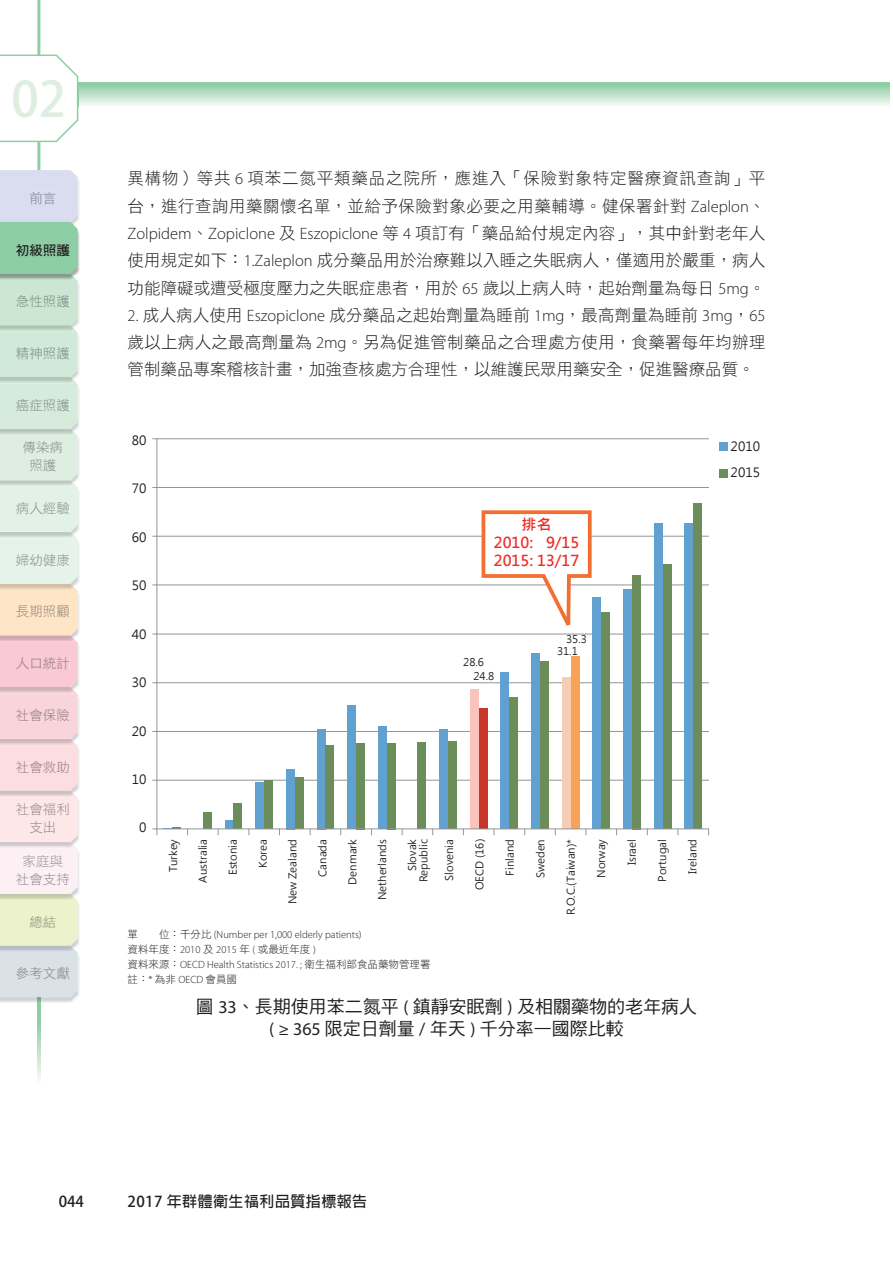
<style>
.page{position:relative;width:893px;height:1263px;background:#fff}
.page>*{position:absolute;margin:0;border:0;box-sizing:border-box;transform-origin:0 0}
.t1{font:700 48.6px "Adobe Fan Heiti Std";color:#deefe2}
.t2{font:18px/21.6px "DF Hei Std W5";color:#231f20;text-align:center}
.t3{font:16.5px/27.3px "DF Hei Std W3";letter-spacing:.01em;color:#231f20}
.t4{font:16.5px/27.3px "DF Hei Std W3";letter-spacing:.04em;color:#231f20}
.t5{font:300 16.5px "Myriad Pro";color:#231f20}
.t6{font:700 15px/18px "Microsoft Jheng Hei";color:#ee2d28;text-align:center}
.t7{font:700 15px "Adobe Fan Heiti Std";letter-spacing:.03em;color:#231f20}
.t8{font:13.5px/18px "DF Hei Std W3";color:#938c93;text-align:center}
.t9{font:13.5px/18px "DF Hei Std W3";color:#93888a;text-align:center}
.t10{font:13.5px/18px "DF Hei Std W3";color:#818d87;text-align:center}
.t11{font:13.5px "DF Hei Std W3";color:#81888d}
.t12{font:13.5px "DF Hei Std W3";color:#928186}
.t13{font:13.5px "DF Hei Std W3";color:#927c83}
.t14{font:13.5px "DF Hei Std W3";color:#927780}
.t15{font:13.5px "DF Hei Std W3";color:#938776}
.t16{font:13.5px "DF Hei Std W3";color:#868f8b}
.t17{font:13.5px "DF Hei Std W3";color:#848e89}
.t18{font:13.5px "DF Hei Std W3";color:#7c8b83}
.t19{font:13.5px "DF Hei Std W3";color:#788a80}
.t20{font:13.5px "DF Hei Std W3";color:#75887e}
.t21{font:13.5px "DF Hei Std W7";color:#231f20}
.t22{font:13.5px "DF Hei Std W3";color:#898e79}
.t23{font:13.5px "DF Hei Std W3";color:#7f818e}
.t24{font:12.75px/26.5px "Microsoft Jheng Hei";color:#231f20}
.t25{font:10.65px/14.1px "Microsoft Jheng Hei";color:#231f20}
.t26{font:300 10.5px "Myriad Pro";color:#231f20}
.t27{font:10.5px "DF Hei Std W3";color:#231f20}
.s1{font-family:"Myriad Pro";font-weight:300}
.s2{font-family:"DF Hei Std W3";font-weight:400}
.s3{font-family:"Myriad Pro"}
</style>
<div class="page">
<svg style="left:152px;top:438px;width:576px;height:398px"></svg>
<hr style="left:157px;top:780px;width:551px;height:1px;background:#939598">
<hr style="left:157px;top:731px;width:551px;height:1px;background:#939598">
<hr style="left:157px;top:682px;width:551px;height:1px;background:#939598">
<hr style="left:157px;top:634px;width:551px;height:1px;background:#939598">
<hr style="left:157px;top:585px;width:551px;height:1px;background:#939598">
<hr style="left:157px;top:536px;width:551px;height:1px;background:#939598">
<hr style="left:157px;top:487px;width:551px;height:1px;background:#939598">
<hr style="left:157px;top:438px;width:551px;height:1px;background:#939598">
<div style="left:225px;top:821px;width:9px;height:8px;background:#60a1d1"></div>
<div style="left:255px;top:783px;width:9px;height:46px;background:#60a1d1"></div>
<div style="left:286px;top:769px;width:9px;height:60px;background:#60a1d1"></div>
<div style="left:317px;top:729px;width:8px;height:100px;background:#60a1d1"></div>
<div style="left:347px;top:706px;width:9px;height:123px;background:#60a1d1"></div>
<div style="left:378px;top:726px;width:9px;height:103px;background:#60a1d1"></div>
<div style="left:439px;top:730px;width:9px;height:99px;background:#60a1d1"></div>
<div style="left:470px;top:689px;width:9px;height:140px;background:#fac4bc"></div>
<div style="left:501px;top:673px;width:8px;height:156px;background:#60a1d1"></div>
<div style="left:531px;top:654px;width:9px;height:175px;background:#60a1d1"></div>
<div style="left:562px;top:677px;width:9px;height:152px;background:#f7ccb4"></div>
<div style="left:592px;top:598px;width:9px;height:231px;background:#60a1d1"></div>
<div style="left:623px;top:589px;width:9px;height:240px;background:#60a1d1"></div>
<div style="left:654px;top:524px;width:9px;height:305px;background:#60a1d1"></div>
<div style="left:684px;top:524px;width:9px;height:305px;background:#60a1d1"></div>
<div style="left:203px;top:813px;width:9px;height:16px;background:#6b8d5a"></div>
<div style="left:234px;top:804px;width:8px;height:25px;background:#6b8d5a"></div>
<div style="left:264px;top:780px;width:9px;height:49px;background:#6b8d5a"></div>
<div style="left:295px;top:777px;width:9px;height:52px;background:#6b8d5a"></div>
<div style="left:325px;top:746px;width:9px;height:83px;background:#6b8d5a"></div>
<div style="left:356px;top:743px;width:9px;height:86px;background:#6b8d5a"></div>
<div style="left:387px;top:743px;width:8px;height:86px;background:#6b8d5a"></div>
<div style="left:417px;top:743px;width:9px;height:86px;background:#6b8d5a"></div>
<div style="left:448px;top:742px;width:9px;height:87px;background:#6b8d5a"></div>
<div style="left:479px;top:708px;width:8px;height:121px;background:#c83629"></div>
<div style="left:509px;top:698px;width:9px;height:131px;background:#6b8d5a"></div>
<div style="left:540px;top:661px;width:9px;height:168px;background:#6b8d5a"></div>
<div style="left:571px;top:657px;width:8px;height:172px;background:#f8a257"></div>
<div style="left:601px;top:613px;width:9px;height:216px;background:#6b8d5a"></div>
<div style="left:632px;top:575px;width:9px;height:254px;background:#6b8d5a"></div>
<div style="left:663px;top:564px;width:8px;height:265px;background:#6b8d5a"></div>
<div style="left:693px;top:503px;width:9px;height:326px;background:#6b8d5a"></div>
<hr style="left:157px;top:439px;width:1px;height:390px;background:#939598">
<hr style="left:157px;top:829px;width:551px;height:1px;background:#939598">
<svg style="left:153px;top:827px;width:28px;height:8px"></svg>
<div style="left:719px;top:442px;width:8px;height:9px;background:#60a1d1"></div>
<div style="left:719px;top:469px;width:8px;height:8px;background:#6b8d5a"></div>
<svg style="left:480px;top:508px;width:113px;height:132px"></svg>
<hr style="left:37px;top:0;width:3px;height:170px;background:#8dcea5">
<svg style="left:37px;top:1003px;width:3px;height:76px"></svg>
<svg style="left:79px;top:83px;width:811px;height:22px;background:#bce0c8"></svg>
<svg style="left:0;top:55px;width:79px;height:87px"></svg>
<svg style="left:0;top:170px;width:80px;height:833px;background:#dfe1d8"></svg>
<h1 class="t1" style="left:12px;top:70px;width:56px">02</h1>
<p class="t23" style="left:29px;top:191px;width:28px">前言</p>
<p class="t21" style="left:16px;top:242px;width:55px">初級照護</p>
<p class="t20" style="left:16px;top:294px;width:55px">急性照護</p>
<p class="t19" style="left:16px;top:346px;width:55px">精神照護</p>
<p class="t18" style="left:16px;top:397px;width:55px">癌症照護</p>
<p class="t10" style="left:23px;top:438px;width:42px">傳染病照護</p>
<p class="t17" style="left:16px;top:501px;width:55px">病人經驗</p>
<p class="t16" style="left:16px;top:553px;width:55px">婦幼健康</p>
<p class="t15" style="left:16px;top:604px;width:55px">長期照顧</p>
<p class="t14" style="left:16px;top:656px;width:55px">人口統計</p>
<p class="t13" style="left:16px;top:708px;width:55px">社會保險</p>
<p class="t12" style="left:16px;top:759px;width:55px">社會救助</p>
<p class="t9" style="left:16px;top:800px;width:55px">社會福利支出</p>
<p class="t8" style="left:16px;top:852px;width:55px">家庭與社會支持</p>
<p class="t22" style="left:29px;top:914px;width:28px">總結</p>
<p class="t11" style="left:16px;top:966px;width:55px">參考文獻</p>
<p class="t4" style="left:128px;top:164px;width:639px">異構物）等共 <span class="s1">6</span> 項苯二氮平類藥品之院所，應進入「保險對象特定醫療資訊查詢」平台，進行查詢用藥關懷名單，並給予保險對象必要之用藥輔導。健保署針對 <span class="s1">Zaleplon</span>、</p>
<p class="t5" style="left:128px;top:224px;width:639px">Zolpidem<span class="s2">、</span>Zopiclone <span class="s2">及</span> Eszopiclone <span class="s2">等</span> 4 <span class="s2">項訂有「藥品給付規定內容」，其中針對老年人</span></p>
<p class="t3" style="left:128px;top:246px;width:639px">使用規定如下：<span class="s1">1.Zaleplon</span> 成分藥品用於治療難以入睡之失眠病人，僅適用於嚴重，病人功能障礙或遭受極度壓力之失眠症患者，用於 <span class="s1">65</span> 歲以上病人時，起始劑量為每日 <span class="s1">5mg</span>。</p>
<p class="t3" style="left:128px;top:301px;width:639px;text-align:justify"><span class="s1">2.</span> 成人病人使用 <span class="s1">Eszopiclone</span> 成分藥品之起始劑量為睡前 <span class="s1">1mg</span>，最高劑量為睡前 <span class="s1">3mg</span>，<span class="s1">65</span>歲以上病人之最高劑量為 <span class="s1">2mg</span>。另為促進管制藥品之合理處方使用，食藥署每年均辦理管制藥品專案稽核計畫，加強查核處方合理性，以維護民眾用藥安全，促進醫療品質。</p>
<p class="t24" style="left:132px;top:427px;width:16px">80</p>
<p class="t24" style="left:132px;top:475px;width:16px">70</p>
<p class="t24" style="left:132px;top:524px;width:16px">60</p>
<p class="t24" style="left:132px;top:572px;width:16px">50</p>
<p class="t24" style="left:132px;top:621px;width:16px">40</p>
<p class="t24" style="left:132px;top:669px;width:16px">30</p>
<p class="t24" style="left:132px;top:717px;width:16px">20</p>
<p class="t24" style="left:132px;top:766px;width:16px">10</p>
<p class="t24" style="left:139px;top:814px;width:9px">0</p>
<p class="t6" style="left:494px;top:516px;width:87px">排名<br>2010: 9/15<br>2015: 13/17</p>
<p class="t25" style="left:566px;top:632px;width:22px">35.3</p>
<p class="t25" style="left:473px;top:655px;width:22px;text-indent:-10px">28.6<br>24.8</p>
<p class="t25" style="left:557px;top:643px;width:22px">31.1</p>
<p class="t25" style="left:166px;top:872px;width:35px;rotate:-90deg">Turkey</p>
<p class="t25" style="left:196px;top:882px;width:45px;rotate:-90deg">Australia</p>
<p class="t25" style="left:226px;top:875px;width:37px;rotate:-90deg">Estonia</p>
<p class="t25" style="left:256px;top:868px;width:30px;rotate:-90deg">Korea</p>
<p class="t25" style="left:286px;top:904px;width:67px;rotate:-90deg">New Zealand</p>
<p class="t25" style="left:316px;top:877px;width:39px;rotate:-90deg">Canada</p>
<p class="t25" style="left:345px;top:885px;width:47px;rotate:-90deg">Denmark</p>
<p class="t25" style="left:375px;top:900px;width:63px;rotate:-90deg">Netherlands</p>
<p class="t25" style="left:407px;top:882px;width:45px;line-height:11.2px;text-align:right;rotate:-90deg">Slovak<br>Republic</p>
<p class="t25" style="left:442px;top:881px;width:43px;rotate:-90deg">Slovenia</p>
<p class="t25" style="left:473px;top:890px;width:53px;rotate:-90deg">OECD (16)</p>
<p class="t25" style="left:503px;top:875px;width:38px;rotate:-90deg">Finland</p>
<p class="t25" style="left:533px;top:878px;width:41px;rotate:-90deg">Sweden</p>
<p class="t25" style="left:564px;top:915px;width:78px;rotate:-90deg">R.O.C.(Taiwan)*</p>
<p class="t25" style="left:594px;top:878px;width:40px;rotate:-90deg">Norway</p>
<p class="t25" style="left:625px;top:865px;width:28px;rotate:-90deg">Israel</p>
<p class="t25" style="left:655px;top:881px;width:44px;rotate:-90deg">Portugal</p>
<p class="t25" style="left:686px;top:874px;width:36px;rotate:-90deg">Ireland</p>
<p class="t26" style="left:128px;top:929px;width:236px"><span class="s2">單　　位：千分比</span> (Number per 1,000 elderly patients)</p>
<p class="t27" style="left:128px;top:944px;width:190px">資料年度：<span class="s1">2010</span> 及 <span class="s1">2015</span> 年 <span class="s1">(</span> 或最近年度 <span class="s1">)</span></p>
<p class="t26" style="left:128px;top:959px;width:305px"><span class="s2">資料來源：</span>OECD Health Statistics 2017. ; <span class="s2">衛生福利部食品藥物管理署</span></p>
<p class="t27" style="left:128px;top:974px;width:111px">註：<span class="s1">*</span> 為非 <span class="s1">OECD</span> 會員國</p>
<p class="t2" style="left:196px;top:995px;width:503px">圖 <span class="s3">33</span>、長期使用苯二氮平 <span class="s3">(</span> 鎮靜安眠劑 <span class="s3">)</span> 及相關藥物的老年病人<span class="s3">( ≥ 365</span> 限定日劑量 <span class="s3">/</span> 年天 <span class="s3">)</span> 千分率—國際比較</p>
<p class="t24" style="left:731px;top:433px;width:31px">2010<br>2015</p>
<p class="t24" style="left:135px;top:1185px;width:16px">35</p>
<p class="t7" style="left:59px;top:1193px;width:27px">044</p>
<p class="t7" style="left:128px;top:1193px;width:241px">2017 年群體衛生福利品質指標報告</p>
</div>
